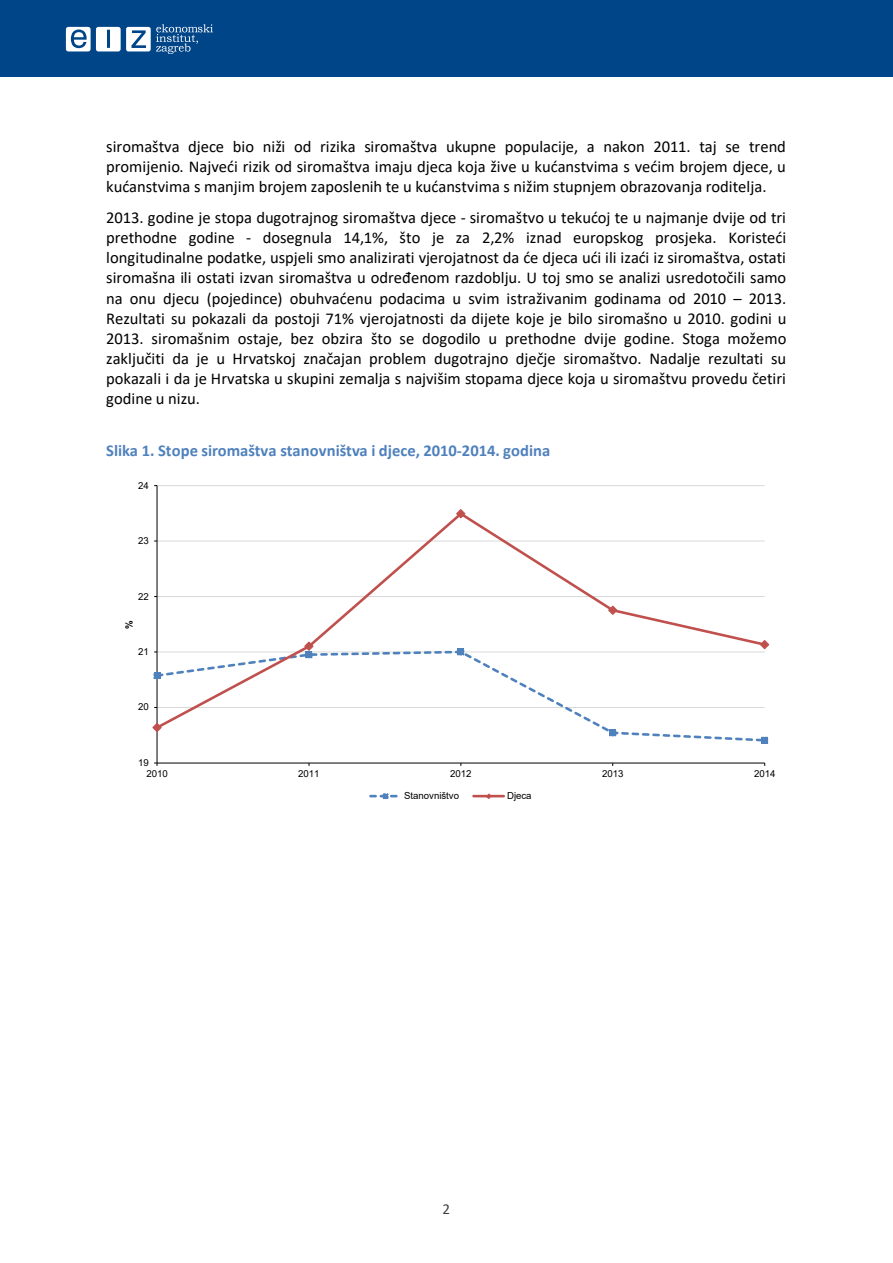
<style>
.page{position:relative;width:893px;height:1263px;background:#fff}
.page>*{position:absolute;margin:0;border:0;box-sizing:border-box;transform-origin:0 0}
.t1{font:16.5px/20.1px "Calibri";color:#000;text-align:justify}
.t2{font:700 16.5px "Calibri";color:#4f81bd}
.t3{font:15.15px "Calibri";color:#404040}
.t4{font:9.6px "Arial";letter-spacing:-.005em;color:#000}
.t5{font:700 9.6px "Arial";color:#000}
</style>
<div class="page">
<div style="left:0;top:0;width:893px;height:76px;background:#004588"></div>
<svg style="left:66px;top:24px;width:147px;height:30px"></svg>
<hr style="left:157px;top:485px;width:608px;height:1px;background:#d9d9d9">
<hr style="left:157px;top:486px;width:1px;height:277px;background:#000">
<hr style="left:157px;top:763px;width:608px;height:1px;background:#000">
<svg style="left:157px;top:731px;width:607px;height:12px"></svg>
<div style="left:154px;top:672px;width:6px;height:7px;background:#4f81bd"></div>
<div style="left:609px;top:729px;width:7px;height:7px;border:1px dashed #4f81bd"></div>
<div style="left:761px;top:737px;width:7px;height:7px;border:1px dashed #4f81bd"></div>
<svg style="left:157px;top:511px;width:608px;height:220px"></svg>
<svg style="left:152px;top:722px;width:10px;height:11px"></svg>
<svg style="left:303px;top:641px;width:11px;height:17px"></svg>
<svg style="left:455px;top:509px;width:11px;height:10px"></svg>
<svg style="left:607px;top:605px;width:11px;height:11px"></svg>
<svg style="left:759px;top:639px;width:11px;height:11px"></svg>
<svg style="left:370px;top:793px;width:28px;height:6px"></svg>
<hr style="left:474px;top:795px;width:30px;height:2px;background:#c0504d">
<svg style="left:485px;top:793px;width:7px;height:6px"></svg>
<p class="t1" style="left:106px;top:136px;width:681px">siromaštva djece bio niži od rizika siromaštva ukupne populacije, a nakon 2011. taj se trend promijenio. Najveći rizik od siromaštva imaju djeca koja žive u kućanstvima s većim brojem djece, u kućanstvima s manjim brojem zaposlenih te u kućanstvima s nižim stupnjem obrazovanja roditelja.</p>
<p class="t1" style="left:106px;top:207px;width:682px">2013. godine je stopa dugotrajnog siromaštva djece - siromaštvo u tekućoj te u najmanje dvije od tri prethodne godine - dosegnula 14,1%, što je za 2,2% iznad europskog prosjeka. Koristeći longitudinalne podatke, uspjeli smo analizirati vjerojatnost da će djeca ući ili izaći iz siromaštva, ostati siromašna ili ostati izvan siromaštva u određenom razdoblju. U toj smo se analizi usredotočili samo na onu djecu (pojedince) obuhvaćenu podacima u svim istraživanim godinama od 2010 – 2013.<br>Rezultati su pokazali da postoji 71% vjerojatnosti da dijete koje je bilo siromašno u 2010. godini u 2013. siromašnim ostaje, bez obzira što se dogodilo u prethodne dvije godine. Stoga možemo zaključiti da je u Hrvatskoj značajan problem dugotrajno dječje siromaštvo. Nadalje rezultati su pokazali i da je Hrvatska u skupini zemalja s najvišim stopama djece koja u siromaštvu provedu četiri godine u nizu.</p>
<p class="t2" style="left:106px;top:439px;width:446px">Slika 1. Stope siromaštva stanovništva i djece, 2010-2014. godina</p>
<p class="t4" style="left:138px;top:479px;width:12px">24</p>
<p class="t4" style="left:138px;top:534px;width:12px">23</p>
<p class="t4" style="left:138px;top:589px;width:12px">22</p>
<p class="t5" style="left:122px;top:628px;width:10px;rotate:-90deg">%</p>
<p class="t4" style="left:138px;top:645px;width:12px">21</p>
<p class="t4" style="left:138px;top:700px;width:12px">20</p>
<p class="t4" style="left:138px;top:756px;width:12px">19</p>
<p class="t4" style="left:146px;top:767px;width:23px">2010</p>
<p class="t4" style="left:298px;top:767px;width:23px">2011</p>
<p class="t4" style="left:450px;top:767px;width:23px">2012</p>
<p class="t4" style="left:602px;top:767px;width:23px">2013</p>
<p class="t4" style="left:754px;top:767px;width:23px">2014</p>
<p class="t4" style="left:404px;top:789px;width:57px">Stanovništvo</p>
<p class="t4" style="left:507px;top:789px;width:26px">Djeca</p>
<p class="t3" style="left:442px;top:1198px;width:9px">2</p>
</div>
